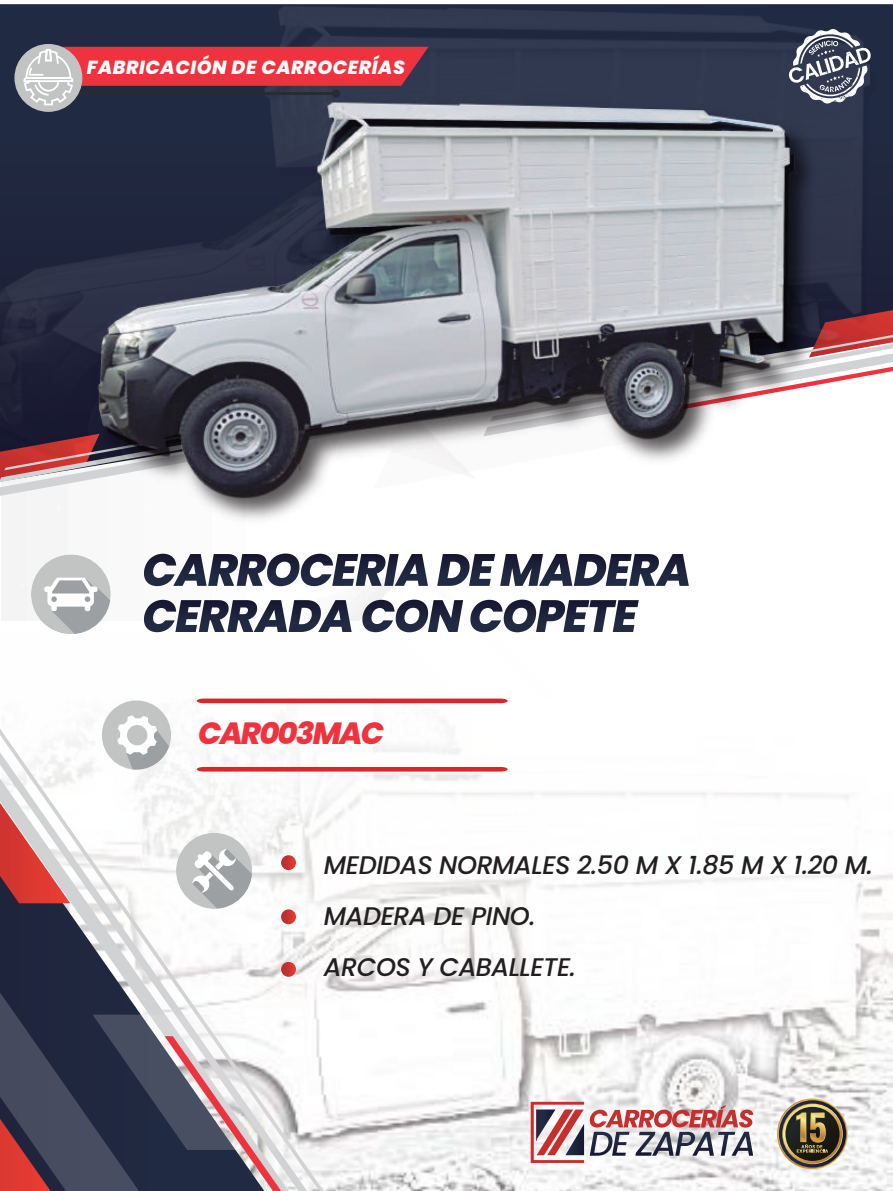
<style>
.page{position:relative;width:893px;height:1191px;background:#fff}
.page>*{position:absolute;margin:0;border:0;box-sizing:border-box;transform-origin:0 0}
.t1{font:italic 800 30.6px "Poppins";letter-spacing:-.06em;color:#ee333e}
.t2{font:italic 500 25.5px/51px "Poppins";letter-spacing:-.02em;color:#231f20}
.t3{font:italic 800 18.9px "Poppins";letter-spacing:.03em;color:#fff}
</style>
<div class="page">
<svg style="left:91px;top:632px;width:802px;height:559px"></svg>
<svg style="left:0;top:728px;width:324px;height:463px"></svg>
<svg style="left:0;top:813px;width:264px;height:201px"></svg>
<svg style="left:0;top:941px;width:242px;height:250px"></svg>
<svg style="left:0;top:803px;width:70px;height:100px"></svg>
<svg style="left:0;top:1118px;width:51px;height:73px;background:#87383f"></svg>
<svg style="left:92px;top:1014px;width:210px;height:177px"></svg>
<svg style="left:777px;top:1098px;width:71px;height:71px"></svg>
<svg style="left:778px;top:1099px;width:69px;height:69px"></svg>
<svg style="left:779px;top:1100px;width:67px;height:67px"></svg>
<svg style="left:782px;top:1103px;width:61px;height:61px"></svg>
<svg style="left:783px;top:1104px;width:59px;height:59px"></svg>
<svg style="left:785px;top:1106px;width:54px;height:55px"></svg>
<svg style="left:788px;top:1108px;width:49px;height:51px;background:#5c5033"></svg>
<svg style="left:531px;top:1101px;width:222px;height:62px"></svg>
<img style="left:0;top:4px;width:893px;height:477px">
<div style="left:14px;top:44px;width:68px;height:68px;background:#c2c4c4;border-radius:50%"></div>
<svg style="left:22px;top:33px;width:25px;height:73px"></svg>
<svg style="left:842px;top:29px;width:29px;height:75px"></svg>
<img style="left:47px;top:4px;width:795px;height:594px">
<svg style="left:143px;top:553px;width:285px;height:33px"></svg>
<svg style="left:437px;top:554px;width:252px;height:32px"></svg>
<svg style="left:144px;top:600px;width:208px;height:32px"></svg>
<svg style="left:361px;top:599px;width:102px;height:33px"></svg>
<svg style="left:470px;top:599px;width:169px;height:33px"></svg>
<div style="left:31px;top:554px;width:80px;height:80px;background:#c2c4c4;border-radius:50%"></div>
<svg style="left:44px;top:577px;width:67px;height:57px"></svg>
<svg style="left:197px;top:767px;width:311px;height:4px"></svg>
<svg style="left:197px;top:698px;width:311px;height:5px;background:#dc4042"></svg>
<div style="left:102px;top:700px;width:69px;height:69px;background:#c2c4c4;border-radius:50%"></div>
<svg style="left:117px;top:715px;width:52px;height:54px"></svg>
<div style="left:176px;top:832px;width:76px;height:77px;background:#c2c4c4;border-radius:50%"></div>
<svg style="left:192px;top:849px;width:60px;height:60px"></svg>
<svg style="left:281px;top:855px;width:15px;height:15px"></svg>
<svg style="left:281px;top:909px;width:15px;height:15px"></svg>
<svg style="left:281px;top:962px;width:15px;height:14px"></svg>
<p class="t3" style="left:87px;top:56px;width:320px">FABRICACIÓN DE CARROCERÍAS</p>
<p class="t1" style="left:198px;top:715px;width:187px">CAR003MAC</p>
<p class="t2" style="left:324px;top:840px;width:550px">MEDIDAS NORMALES 2.50 M X 1.85 M X 1.20 M.<br>MADERA DE PINO.<br>ARCOS Y CABALLETE.</p>
</div>
